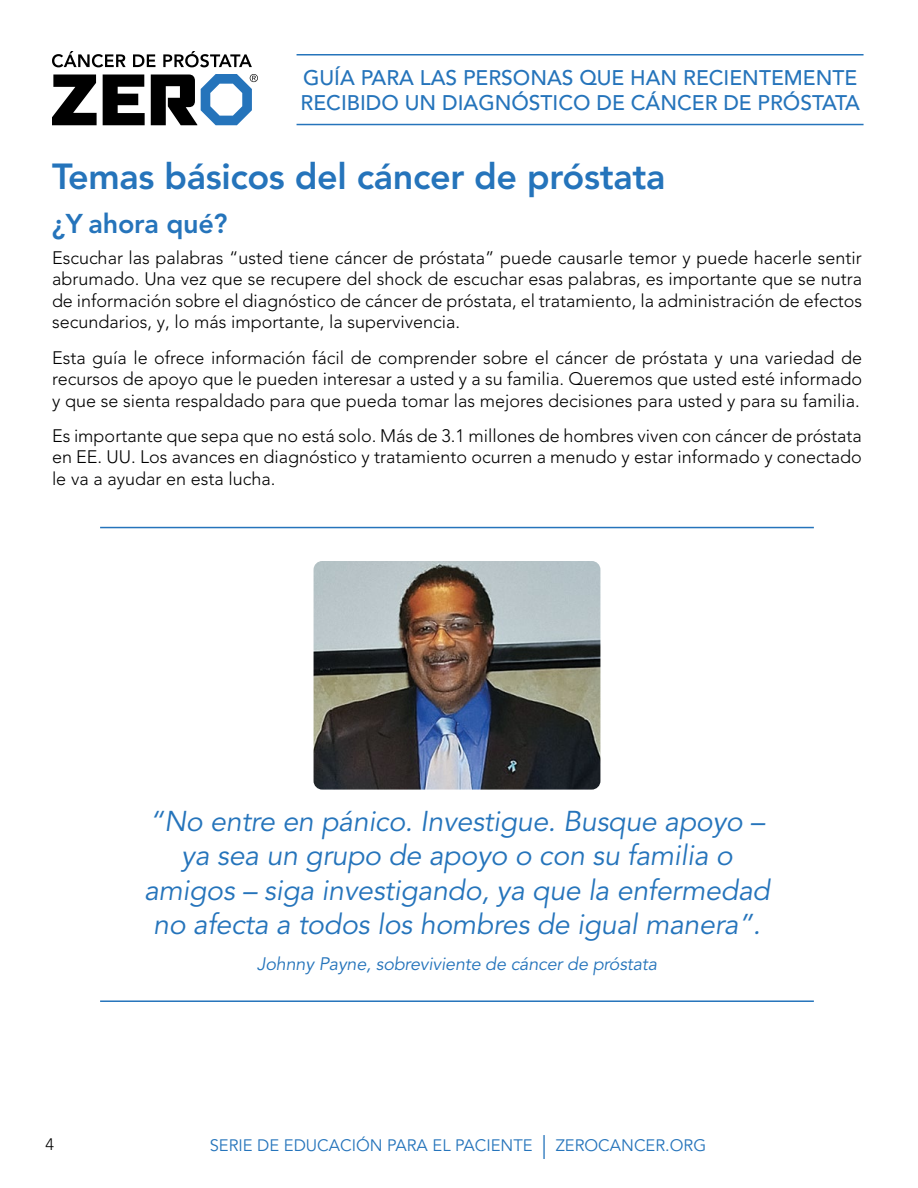
<style>
.page{position:relative;width:918px;height:1188px;background:#fff}
.page>*{position:absolute;margin:0;border:0;box-sizing:border-box;transform-origin:0 0}
.t1{font:800 36px "Avenir LT Pro";letter-spacing:-.01em;color:#2574bb}
.t2{font:italic 28.5px/34.2px "Avenir LT Pro";letter-spacing:-.01em;color:#2574bb;text-align:center}
.t3{font:800 27px "Avenir LT Pro";letter-spacing:-.01em;color:#2574bb}
.t4{font:500 21px/25.5px "Avenir LT Pro";color:#2574bb}
.t5{font:300 18px/21.6px "Avenir LT Pro";color:#000;text-align:justify}
.t6{font:italic 18px "Avenir LT Pro";letter-spacing:-.01em;color:#2574bb}
.t7{font:16.5px "Avenir LT Pro";color:#2574bb}
.t8{font:300 16.5px "Avenir LT Pro";color:#000}
.s1{font-size:23.85px}
</style>
<div class="page">
<hr style="left:297px;top:54px;width:567px;height:2px;background:#2574bb">
<hr style="left:297px;top:124px;width:567px;height:1px;background:#2574bb">
<svg style="left:52px;top:75px;width:45px;height:50px"></svg>
<svg style="left:103px;top:75px;width:42px;height:50px"></svg>
<svg style="left:151px;top:74px;width:107px;height:51px"></svg>
<svg style="left:52px;top:51px;width:200px;height:16px"></svg>
<hr style="left:100px;top:527px;width:714px;height:1px;background:#2574bb">
<img style="left:314px;top:561px;width:286px;height:229px">
<hr style="left:100px;top:1000px;width:714px;height:2px;background:#2574bb">
<p class="t4" style="left:301px;top:65px;width:561px">GUÍA PARA LAS PERSONAS QUE HAN RECIENTEMENTE<br>RECIBIDO UN DIAGNÓSTICO DE CÁNCER DE PRÓSTATA</p>
<h1 class="t1" style="left:52px;top:155px;width:615px">Temas básicos del cáncer de próstata</h1>
<h3 class="t3" style="left:52px;top:208px;width:177px">¿Y ahora qué?</h3>
<p class="t5" style="left:52px;top:247px;width:812px">Escuchar las palabras “usted tiene cáncer de próstata” puede causarle temor y puede hacerle sentir abrumado. Una vez que se recupere del shock de escuchar esas palabras, es importante que se nutra de información sobre el diagnóstico de cáncer de próstata, el tratamiento, la administración de efectos secundarios, y, lo más importante, la supervivencia.</p>
<p class="t5" style="left:52px;top:347px;width:812px">Esta guía le ofrece información fácil de comprender sobre el cáncer de próstata y una variedad de recursos de apoyo que le pueden interesar a usted y a su familia. Queremos que usted esté informado y que se sienta respaldado para que pueda tomar las mejores decisiones para usted y para su familia.</p>
<p class="t5" style="left:52px;top:425px;width:811px">Es importante que sepa que no está solo. Más de 3.1 millones de hombres viven con cáncer de próstata en EE. UU. Los avances en diagnóstico y tratamiento ocurren a menudo y estar informado y conectado le va a ayudar en esta lucha.</p>
<p class="t8" style="left:45px;top:1135px;width:10px">4</p>
<h2 class="t2" style="left:144px;top:805px;width:627px">“No entre en pánico. Investigue. Busque apoyo – ya sea un grupo de apoyo o con su familia o amigos – siga investigando, ya que la enfermedad no afecta a todos los hombres de igual manera”.</h2>
<p class="t6" style="left:257px;top:954px;width:402px">Johnny Payne, sobreviviente de cáncer de próstata</p>
<p class="t7" style="left:210px;top:1135px;width:498px">SERIE DE EDUCACIÓN PARA EL PACIENTE <span class="s1">|</span> ZEROCANCER.ORG</p>
</div>
